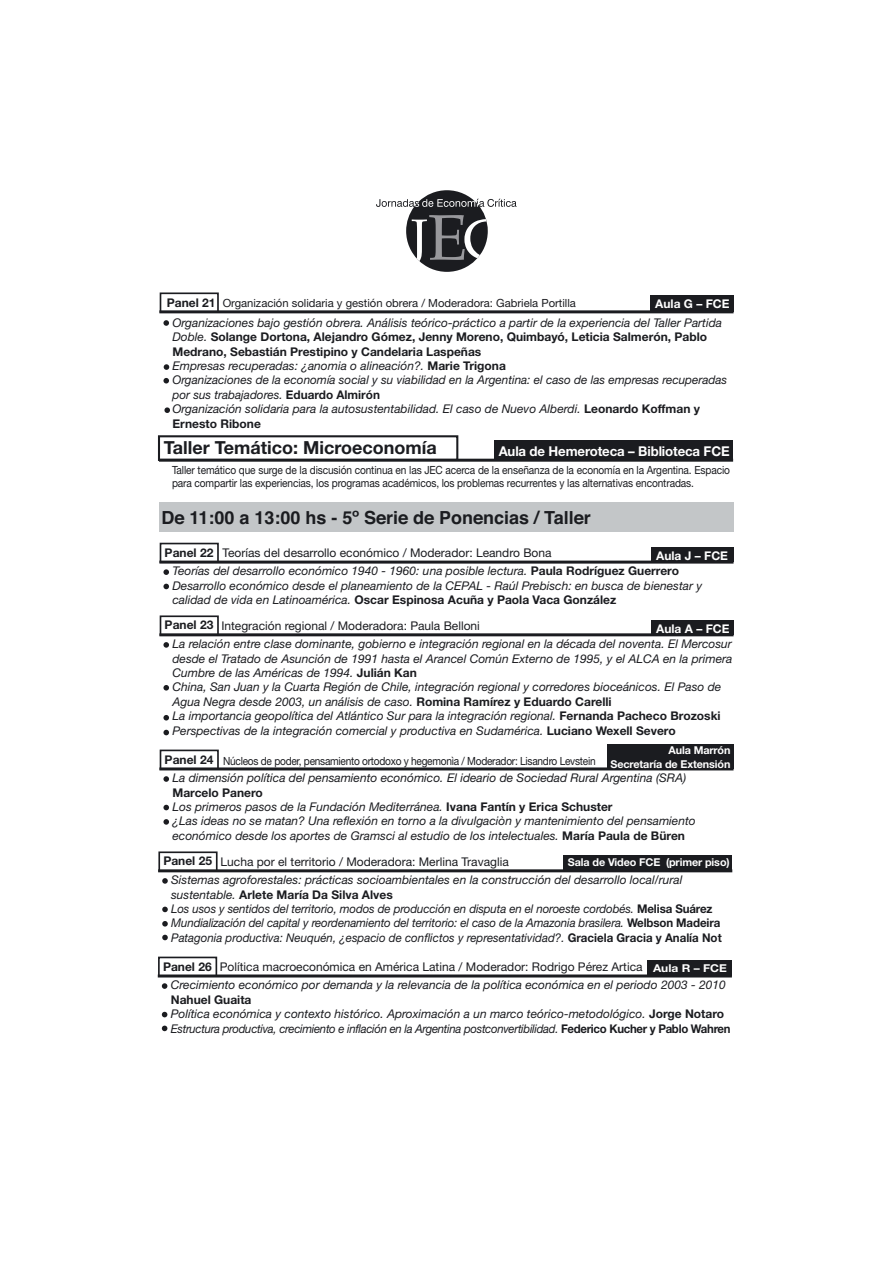
<style>
.page{position:relative;width:893px;height:1263px;background:#fff}
.page>*{position:absolute;margin:0;border:0;box-sizing:border-box;transform-origin:0 0}
.t1{font:700 18px "Helvetica";color:#1b1c20}
.t2{font:700 18px "Helvetica Neue";color:#1b1c20}
.t3{font:700 13.5px "Helvetica Neue";letter-spacing:-.01em;color:#fff}
.t4{font:italic 12px/14.4px "Helvetica Neue";color:#1b1c20}
.t5{font:12px "Helvetica Neue";color:#1b1c20}
.t6{font:italic 12px/14.4px "Helvetica Neue";letter-spacing:-.025em;color:#1b1c20}
.t7{font:700 12px "Helvetica Neue";color:#fff}
.t8{font:700 12px "Helvetica Neue";color:#1b1c20}
.t9{font:11.25px/13.5px "Helvetica Neue";letter-spacing:-.01em;color:#1b1c20;scale:.9 1}
.t10{font:11.25px "Helvetica Neue";letter-spacing:-.01em;color:#1b1c20}
.t11{font:700 10.8px/13.5px "Helvetica Neue";letter-spacing:-.01em;color:#fff;text-align:right}
.s1{font-weight:700;font-size:12px}
.s2{font-weight:700;font-style:normal}
.s3{font-weight:700}
.s4{font-weight:700;font-size:10.8px;color:#fff}
</style>
<div class="page">
<svg style="left:376px;top:190px;width:140px;height:82px"></svg>
<svg style="left:164px;top:364px;width:5px;height:6px"></svg>
<div style="left:650px;top:295px;width:83px;height:17px;background:#1b1c20"></div>
<svg style="left:163px;top:320px;width:6px;height:6px"></svg>
<svg style="left:164px;top:407px;width:6px;height:6px"></svg>
<svg style="left:163px;top:378px;width:6px;height:6px"></svg>
<hr style="left:159px;top:310px;width:574px;height:3px;background:#1b1c20">
<div style="left:160px;top:292px;width:59px;height:21px;border:2px solid #1b1c20"></div>
<div style="left:651px;top:548px;width:82px;height:14px;background:#1b1c20"></div>
<svg style="left:163px;top:569px;width:6px;height:6px"></svg>
<svg style="left:163px;top:584px;width:6px;height:5px"></svg>
<hr style="left:159px;top:561px;width:574px;height:3px;background:#1b1c20">
<div style="left:160px;top:543px;width:59px;height:20px;border:2px solid #1b1c20"></div>
<div style="left:651px;top:620px;width:82px;height:15px;background:#1b1c20"></div>
<svg style="left:163px;top:642px;width:6px;height:6px"></svg>
<svg style="left:163px;top:715px;width:6px;height:6px"></svg>
<svg style="left:163px;top:730px;width:6px;height:5px"></svg>
<svg style="left:163px;top:685px;width:6px;height:6px"></svg>
<hr style="left:159px;top:633px;width:574px;height:3px;background:#1b1c20">
<div style="left:160px;top:615px;width:59px;height:21px;border:2px solid #1b1c20"></div>
<div style="left:607px;top:744px;width:126px;height:25px;background:#1b1c20"></div>
<svg style="left:163px;top:776px;width:6px;height:6px"></svg>
<svg style="left:163px;top:819px;width:6px;height:6px"></svg>
<svg style="left:163px;top:805px;width:6px;height:5px"></svg>
<hr style="left:159px;top:767px;width:574px;height:3px;background:#1b1c20">
<div style="left:160px;top:750px;width:59px;height:20px;border:2px solid #1b1c20"></div>
<div style="left:563px;top:855px;width:169px;height:16px;background:#1b1c20"></div>
<svg style="left:162px;top:878px;width:6px;height:6px"></svg>
<svg style="left:162px;top:921px;width:6px;height:6px"></svg>
<svg style="left:162px;top:907px;width:6px;height:5px"></svg>
<hr style="left:158px;top:869px;width:574px;height:3px;background:#1b1c20">
<div style="left:158px;top:851px;width:60px;height:21px;border:2px solid #1b1c20"></div>
<svg style="left:162px;top:935px;width:6px;height:5px"></svg>
<div style="left:647px;top:960px;width:85px;height:16px;background:#1b1c20"></div>
<svg style="left:162px;top:983px;width:5px;height:6px"></svg>
<svg style="left:162px;top:1026px;width:5px;height:5px"></svg>
<svg style="left:162px;top:1012px;width:5px;height:5px"></svg>
<hr style="left:158px;top:975px;width:574px;height:3px;background:#1b1c20">
<div style="left:158px;top:957px;width:59px;height:20px;border:2px solid #1b1c20"></div>
<div style="left:158px;top:435px;width:300px;height:26px;border:2px solid #1b1c20"></div>
<div style="left:494px;top:441px;width:239px;height:19px;background:#1b1c20"></div>
<hr style="left:159px;top:459px;width:574px;height:3px;background:#1b1c20">
<div style="left:159px;top:502px;width:574px;height:30px;background:#c3c6c8"></div>
<p class="t10" style="left:167px;top:299px;width:411px"><span class="s1">Panel 21</span> Organización solidaria y gestión obrera / Moderadora: Gabriela Portilla</p>
<p class="t7" style="left:655px;top:299px;width:76px">Aula G – FCE</p>
<p class="t4" style="left:172px;top:317px;width:556px">Organizaciones bajo gestión obrera. Análisis teórico-práctico a partir de la experiencia del Taller Partida Doble. <span class="s2">Solange Dortona, Alejandro Gómez, Jenny Moreno, Quimbayó, Leticia Salmerón, Pablo Medrano, Sebastián Prestipino y Candelaria Laspeñas<br></span>Empresas recuperadas: ¿anomia o alineación?. <span class="s2">Marie Trigona<br></span>Organizaciones de la economía social y su viabilidad en la Argentina: el caso de las empresas recuperadas por sus trabajadores. <span class="s2">Eduardo Almirón<br></span>Organización solidaria para la autosustentabilidad. El caso de Nuevo Alberdi. <span class="s2">Leonardo Koffman y Ernesto Ribone</span></p>
<h1 class="t2" style="left:164px;top:441px;width:274px">Taller Temático: Microeconomía</h1>
<p class="t3" style="left:499px;top:447px;width:232px">Aula de Hemeroteca – Biblioteca FCE</p>
<p class="t9" style="left:172px;top:464px;width:621px">Taller temático que surge de la discusión continua en las JEC acerca de la enseñanza de la economía en la Argentina. Espacio para compartir las experiencias, los programas académicos, los problemas recurrentes y las alternativas encontradas.</p>
<h1 class="t1" style="left:161px;top:511px;width:431px">De 11:00 a 13:00 hs - 5º Serie de Ponencias / Taller</h1>
<p class="t5" style="left:165px;top:549px;width:388px"><span class="s3">Panel 22</span> Teorías del desarrollo económico / Moderador: Leandro Bona</p>
<p class="t7" style="left:656px;top:552px;width:73px">Aula J – FCE</p>
<p class="t4" style="left:172px;top:565px;width:531px">Teorías del desarrollo económico 1940 - 1960: una posible lectura. <span class="s2">Paula Rodríguez Guerrero<br></span>Desarrollo económico desde el planeamiento de la CEPAL - Raúl Prebisch: en busca de bienestar y calidad de vida en Latinoamérica. <span class="s2">Oscar Espinosa Acuña y Paola Vaca González</span></p>
<p class="t5" style="left:221px;top:621px;width:260px">Integración regional / Moderadora: Paula Belloni</p>
<p class="t8" style="left:165px;top:621px;width:50px">Panel 23</p>
<p class="t7" style="left:656px;top:624px;width:75px">Aula A – FCE</p>
<p class="t4" style="left:172px;top:638px;width:561px">La relación entre clase dominante, gobierno e integración regional en la década del noventa. El Mercosur desde el Tratado de Asunción de 1991 hasta el Arancel Común Externo de 1995, y el ALCA en la primera Cumbre de las Américas de 1994. <span class="s2">Julián Kan<br></span>China, San Juan y la Cuarta Región de Chile, integración regional y corredores bioceánicos. El Paso de Agua Negra desde 2003, un análisis de caso. <span class="s2">Romina Ramírez y Eduardo Carelli<br></span>La importancia geopolítica del Atlántico Sur para la integración regional. <span class="s2">Fernanda Pacheco Brozoski </span>Perspectivas de la integración comercial y productiva en Sudamérica. <span class="s2">Luciano Wexell Severo</span></p>
<p class="t8" style="left:165px;top:755px;width:50px">Panel 24</p>
<p class="t11" style="left:610px;top:745px;width:122px">Aula Marrón<br>Secretaría de Extensión</p>
<p class="t9" style="left:223px;top:755px;width:415px">Núcleos de poder, pensamiento ortodoxo y hegemonìa / Moderador: Lisandro Levstein</p>
<p class="t4" style="left:172px;top:772px;width:515px">La dimensión política del pensamiento económico. El ideario de Sociedad Rural Argentina (SRA)</p>
<p class="t4" style="left:172px;top:786px;width:525px"><span class="s2">Marcelo Panero<br></span>Los primeros pasos de la Fundación Mediterránea. <span class="s2">Ivana Fantín y Erica Schuster<br></span>¿Las ideas no se matan? Una reflexión en torno a la divulgaciòn y mantenimiento del pensamiento económico desde los aportes de Gramsci al estudio de los intelectuales. <span class="s2">María Paula de Büren</span></p>
<p class="t5" style="left:163px;top:858px;width:347px"><span class="s3">Panel 25</span> Lucha por el territorio / Moderadora: Merlina Travaglia</p>
<p class="t11" style="left:568px;top:857px;width:163px">Sala de Video FCE (primer piso)</p>
<p class="t4" style="left:171px;top:874px;width:552px">Sistemas agroforestales: prácticas socioambientales en la construcción del desarrollo local/rural sustentable. <span class="s2">Arlete María Da Silva Alves<br></span>Los usos y sentidos del territorio, modos de producción en disputa en el noroeste cordobés. <span class="s2">Melisa Suárez </span>Mundialización del capital y reordenamiento del territorio: el caso de la Amazonia brasilera. <span class="s2">Welbson Madeira </span>Patagonia productiva: Neuquén, ¿espacio de conflictos y representatividad?. <span class="s2">Graciela Gracia y Analía Not</span></p>
<p class="t5" style="left:163px;top:963px;width:565px"><span class="s3">Panel 26</span> Política macroeconómica en América Latina / Moderador: Rodrigo Pérez Artica <span class="s4">Aula R – FCE</span></p>
<p class="t4" style="left:171px;top:979px;width:556px">Crecimiento económico por demanda y la relevancia de la política económica en el periodo 2003 - 2010</p>
<p class="t6" style="left:171px;top:994px;width:561px"><span class="s2">Nahuel Guaita<br></span>Política económica y contexto histórico. Aproximación a un marco teórico-metodológico. <span class="s2">Jorge Notaro<br></span>Estructura productiva, crecimiento e inflación en la Argentina postconvertibilidad. <span class="s2">Federico Kucher y Pablo Wahren</span></p>
</div>
